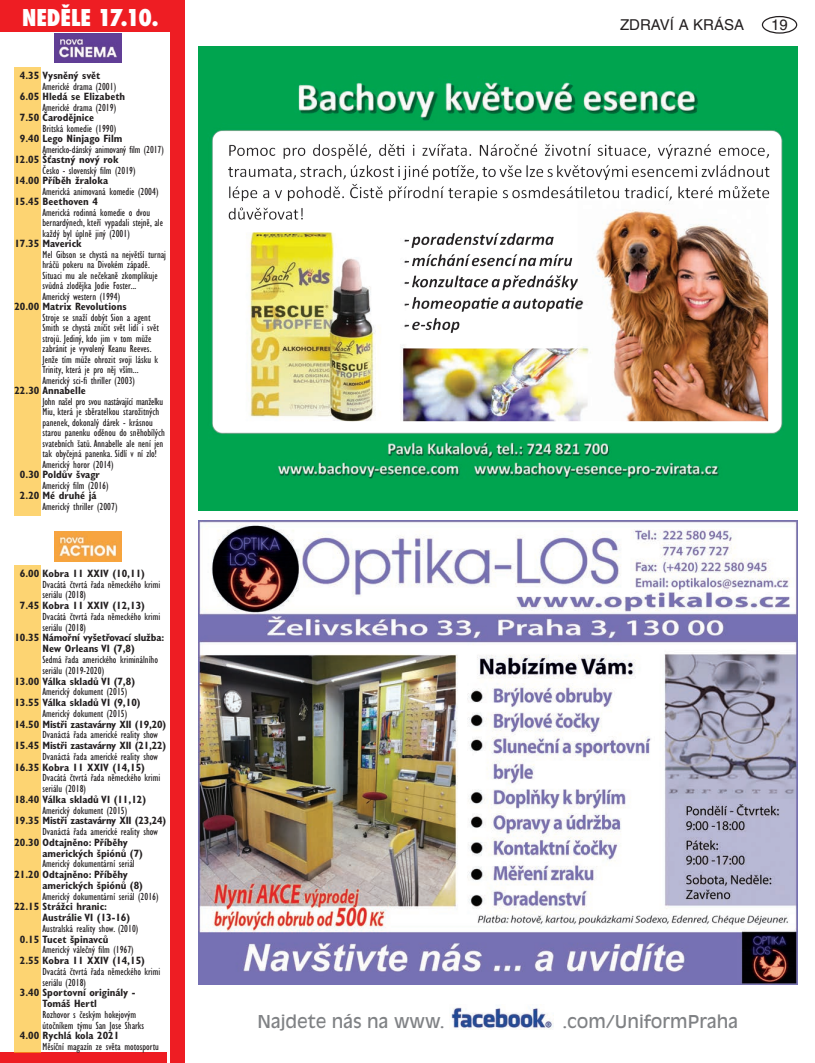
<style>
.page{position:relative;width:815px;height:1063px;background:#fff}
.page>*{position:absolute;margin:0;border:0;box-sizing:border-box;transform-origin:0 0}
.t1{font:800 condensed 22.5px "Futura";color:#fff}
.t2{font:17.5px "Antique Olive CE";color:#808285}
.t3{font:15px "Helvetica CE";color:#231f20}
.t4{font:condensed 10.62px/10.5px "Gill Sans CE";color:#231f20}
.t5{font:700 condensed 10.62px/10.8px "Gill Sans CE";color:#231f20}
.t6{font:700 condensed 10.62px/10.8px "Gill Sans CE";letter-spacing:-.02em;color:#231f20;text-align:center}
</style>
<div class="page">
<div style="left:762px;top:16px;width:35px;height:18px;border:1px solid #231f20;border-radius:50%"></div>
<img style="left:451px;top:1007px;width:103px;height:23px">
<img style="left:198px;top:46px;width:599px;height:464px">
<img style="left:198px;top:521px;width:599px;height:464px">
<div style="left:0;top:0;width:184px;height:32px;background:#ee1d23"></div>
<img style="left:54px;top:34px;width:67px;height:29px">
<div style="left:170px;top:0;width:14px;height:1063px;background:#ee1d23"></div>
<div style="left:0;top:1052px;width:167px;height:11px;background:#ee1d23"></div>
<div style="left:14px;top:67px;width:27px;height:449px;background:#fdd472"></div>
<img style="left:54px;top:532px;width:67px;height:29px">
<div style="left:14px;top:565px;width:27px;height:487px;background:#fdd472"></div>
<h1 class="t1" style="left:22px;top:2px;width:138px">NEDĚLE 17.10.</h1>
<p class="t5" style="left:20px;top:70px;width:82px">4.35 Vysněný svět</p>
<p class="t4" style="left:43px;top:81px;width:75px">Americké drama (2001)</p>
<p class="t5" style="left:20px;top:91px;width:107px">6.05 Hledá se Elizabeth</p>
<p class="t4" style="left:43px;top:102px;width:75px">Americké drama (2019)</p>
<p class="t5" style="left:20px;top:112px;width:76px">7.50 Čarodějnice</p>
<p class="t4" style="left:43px;top:123px;width:75px">Britská komedie (1990)</p>
<p class="t5" style="left:20px;top:133px;width:104px">9.40 Lego Ninjago Film</p>
<p class="t4" style="left:43px;top:144px;width:123px">Americko-dánský animovaný film (2017)</p>
<p class="t5" style="left:14px;top:154px;width:106px">12.05 Šťastný nový rok</p>
<p class="t4" style="left:43px;top:165px;width:95px">Česko - slovenský film (2019)</p>
<p class="t5" style="left:14px;top:175px;width:95px">14.00 Příběh žraloka</p>
<p class="t4" style="left:43px;top:186px;width:117px">Americká animovaná komedie (2004)</p>
<p class="t5" style="left:14px;top:196px;width:85px">15.45 Beethoven 4</p>
<p class="t4" style="left:43px;top:207px;width:122px">Americká rodinná komedie o dvou bernardýnech, kteří vypadali stejně, ale každý byl úplně jiný (2001)</p>
<p class="t5" style="left:14px;top:238px;width:69px">17.35 Maverick</p>
<p class="t4" style="left:43px;top:249px;width:125px">Mel Gibson se chystá na největší turnaj hráčů pokeru na Divokém západě.<br>Situaci mu ale nečekaně zkomplikuje svůdná zlodějka Jodie Foster...<br>Americký western (1994)</p>
<p class="t5" style="left:14px;top:301px;width:114px">20.00 Matrix Revolutions</p>
<p class="t4" style="left:43px;top:312px;width:118px">Stroje se snaží dobýt Sion a agent Smith se chystá zničit svět lidí i svět strojů. Jediný, kdo jim v tom může zabránit je vyvolený Keanu Reeves.<br>Jenže tím může ohrozit svoji lásku k Trinity, která je pro něj vším...<br>Americký sci-fi thriller (2003)</p>
<p class="t5" style="left:14px;top:385px;width:73px">22.30 Annabelle</p>
<p class="t4" style="left:43px;top:396px;width:124px">John našel pro svou nastávající manželku Miu, která je sběratelkou starožitných panenek, dokonalý dárek - krásnou starou panenku oděnou do sněhobílých svatebních šatů. Annabelle ale není jen tak obyčejná panenka. Sídlí v ní zlo!<br>Americký horor (2014)</p>
<p class="t5" style="left:20px;top:469px;width:81px">0.30 Poldův švagr</p>
<p class="t4" style="left:43px;top:480px;width:67px">Americký film (2016)</p>
<p class="t5" style="left:20px;top:490px;width:78px">2.20 Mé druhé já</p>
<p class="t4" style="left:43px;top:501px;width:76px">Americký thriller (2007)</p>
<p class="t5" style="left:20px;top:568px;width:127px">6.00 Kobra 11 XXIV (10,11)</p>
<p class="t4" style="left:43px;top:579px;width:119px">Dvacátá čtvrtá řada německého krimi seriálu (2018)</p>
<p class="t5" style="left:20px;top:600px;width:127px">7.45 Kobra 11 XXIV (12,13)</p>
<p class="t4" style="left:43px;top:611px;width:119px">Dvacátá čtvrtá řada německého krimi seriálu (2018)</p>
<p class="t6" style="left:14px;top:633px;width:151px">10.35 Námořní vyšetřovací služba:<br>New Orleans VI (7,8)</p>
<p class="t4" style="left:43px;top:654px;width:117px">Sedmá řada amerického kriminálního seriálu (2019-2020)</p>
<p class="t5" style="left:14px;top:676px;width:122px">13.00 Válka skladů VI (7,8)</p>
<p class="t4" style="left:43px;top:686px;width:86px">Americký dokument (2015)</p>
<p class="t5" style="left:14px;top:697px;width:128px">13.55 Válka skladů VI (9,10)</p>
<p class="t4" style="left:43px;top:708px;width:86px">Americký dokument (2015)</p>
<p class="t6" style="left:14px;top:719px;width:153px">14.50 Mistři zastavárny XII (19,20)</p>
<p class="t4" style="left:43px;top:729px;width:117px">Dvanáctá řada americké reality show</p>
<p class="t6" style="left:14px;top:740px;width:153px">15.45 Mistři zastavárny XII (21,22)</p>
<p class="t4" style="left:43px;top:751px;width:117px">Dvanáctá řada americké reality show</p>
<p class="t5" style="left:14px;top:762px;width:132px">16.35 Kobra 11 XXIV (14,15)</p>
<p class="t4" style="left:43px;top:772px;width:119px">Dvacátá čtvrtá řada německého krimi seriálu (2018)</p>
<p class="t5" style="left:14px;top:794px;width:133px">18.40 Válka skladů VI (11,12)</p>
<p class="t4" style="left:43px;top:805px;width:86px">Americký dokument (2015)</p>
<p class="t6" style="left:14px;top:815px;width:153px">19.35 Mistři zastavárny XII (23,24)</p>
<p class="t4" style="left:43px;top:826px;width:117px">Dvanáctá řada americké reality show</p>
<p class="t5" style="left:43px;top:837px;width:102px;text-indent:-28px">20.30 Odtajněno: Příběhy amerických špiónů (7)</p>
<p class="t4" style="left:43px;top:859px;width:94px">Americký dokumentární seriál</p>
<p class="t5" style="left:43px;top:869px;width:102px;text-indent:-28px">21.20 Odtajněno: Příběhy amerických špiónů (8)</p>
<p class="t4" style="left:43px;top:891px;width:118px">Americký dokumentární seriál (2016)</p>
<p class="t5" style="left:43px;top:901px;width:89px;text-indent:-28px">22.15 Strážci hranic:<br>Austrálie VI (13-16)</p>
<p class="t4" style="left:43px;top:923px;width:97px">Australská reality show. (2010)</p>
<p class="t5" style="left:20px;top:934px;width:90px">0.15 Tucet špinavců</p>
<p class="t4" style="left:43px;top:945px;width:93px">Americký válečný film (1967)</p>
<p class="t5" style="left:20px;top:955px;width:127px">2.55 Kobra 11 XXIV (14,15)</p>
<p class="t4" style="left:43px;top:966px;width:119px">Dvacátá čtvrtá řada německého krimi seriálu (2018)</p>
<p class="t5" style="left:43px;top:987px;width:95px;text-indent:-23px">3.40 Sportovní originály -<br>Tomáš Hertl</p>
<p class="t4" style="left:43px;top:1009px;width:103px">Rozhovor s českým hokejovým útočníkem týmu San Jose Sharks</p>
<p class="t5" style="left:20px;top:1030px;width:101px">4.00 Rychlá kola 2021</p>
<p class="t4" style="left:43px;top:1041px;width:118px">Měsíční magazín ze světa motosportu</p>
<h3 class="t3" style="left:620px;top:16px;width:125px">ZDRAVÍ A KRÁSA</h3>
<h3 class="t3" style="left:771px;top:16px;width:18px">19</h3>
<h2 class="t2" style="left:257px;top:1012px;width:189px">Najdete nás na www.</h2>
<h2 class="t2" style="left:562px;top:1012px;width:177px">.com/UniformPraha</h2>
</div>
